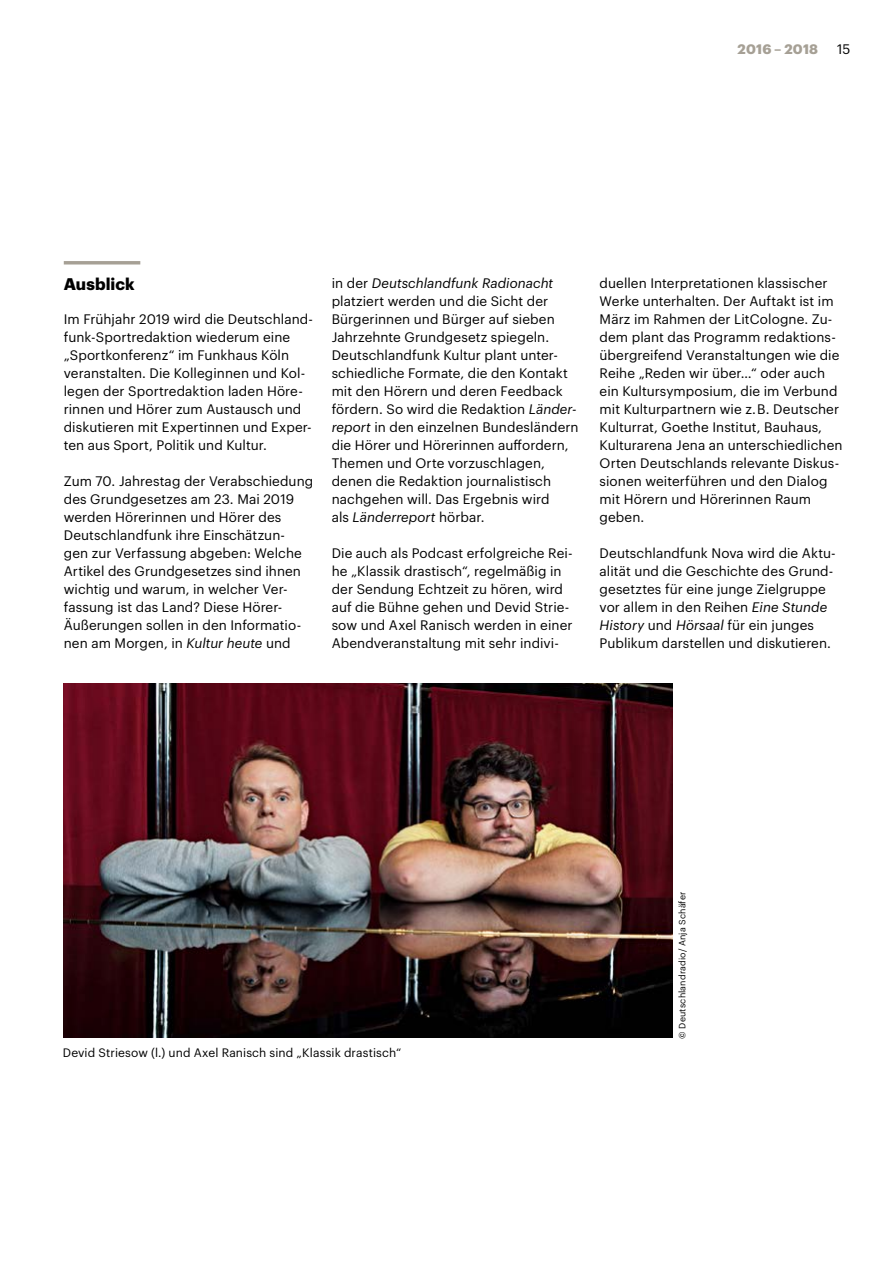
<style>
.page{position:relative;width:893px;height:1263px;background:#fff}
.page>*{position:absolute;margin:0;border:0;box-sizing:border-box;transform-origin:0 0}
.Headline_2{font:700 16.5px "Graphik";letter-spacing:.005em;color:#000}
.Fließtext{font:13.5px/18px "Graphik";letter-spacing:.005em;color:#000}
.t1{font:700 13.5px "Graphik";letter-spacing:.015em;color:#a6a095}
.Impressum{font:12px "Graphik";letter-spacing:.01em;color:#000}
.Fußnote{font:9px "Graphik";letter-spacing:.02em;color:#000}
.s1{font-style:italic}
</style>
<div class="page">
<hr style="left:64px;top:261px;width:76px;height:3px;background:#a6a095">
<img style="left:64px;top:684px;width:608px;height:353px">
<p class="t1" style="left:737px;top:38px;width:82px">2016 – 2018</p>
<p class="Fließtext" style="left:837px;top:39px;width:15px">15</p>
<p class="Headline_2" style="left:64px;top:271px;width:72px">Ausblick</p>
<p class="Fließtext" style="left:64px;top:309px;width:251px">Im Frühjahr 2019 wird die Deutschland&shy;funk-Sportredaktion wiederum eine „Sportkonferenz“ im Funkhaus Köln veranstalten. Die Kolleginnen und Kol&shy;legen der Sportredaktion laden Höre&shy;rinnen und Hörer zum Austausch und diskutieren mit Expertinnen und Exper&shy;ten aus Sport, Politik und Kultur.</p>
<p class="Fließtext" style="left:64px;top:471px;width:251px">Zum 70. Jahrestag der Verabschiedung des Grundgesetzes am 23. Mai 2019 werden Hörerinnen und Hörer des Deutschlandfunk ihre Einschätzun-<br>gen zur Verfassung abgeben: Welche Artikel des Grundgesetzes sind ihnen wichtig und warum, in welcher Ver&shy;fassung ist das Land? Diese Hörer-Äußerungen sollen in den Informatio&shy;nen am Morgen, in <span class="s1">Kultur heute</span> und</p>
<p class="Fließtext" style="left:332px;top:273px;width:225px">in der <span class="s1">Deutschlandfunk Radionacht </span>platziert werden und die Sicht der Bürgerinnen und Bürger auf sieben Jahrzehnte Grundgesetz spiegeln.</p>
<p class="Fließtext" style="left:332px;top:345px;width:249px">Deutschlandfunk Kultur plant unter&shy;schiedliche Formate, die den Kontakt mit den Hörern und deren Feedback fördern. So wird die Redaktion <span class="s1">Länder&shy;report</span> in den einzelnen Bundesländern die Hörer und Hörerinnen auffordern, Themen und Orte vorzuschlagen, denen die Redaktion journalistisch nachgehen will. Das Ergebnis wird<br>als <span class="s1">Länderreport</span> hörbar.</p>
<p class="Fließtext" style="left:332px;top:543px;width:242px">Die auch als Podcast erfolgreiche Rei&shy;he „Klassik drastisch“, regelmäßig in der Sendung Echtzeit zu hören, wird auf die Bühne gehen und Devid Strie&shy;sow und Axel Ranisch werden in einer Abendveranstaltung mit sehr indivi-</p>
<p class="Fließtext" style="left:600px;top:273px;width:245px">duellen Interpretationen klassischer Werke unterhalten. Der Auftakt ist im März im Rahmen der LitCologne. Zu&shy;dem plant das Programm redaktions&shy;übergreifend Veranstaltungen wie die Reihe „Reden wir über…“ oder auch ein Kultursymposium, die im Verbund mit Kulturpartnern wie z. B. Deutscher Kulturrat, Goethe Institut, Bauhaus, Kulturarena Jena an unterschiedlichen Orten Deutschlands relevante Diskus&shy;sionen weiterführen und den Dialog mit Hörern und Hörerinnen Raum geben.</p>
<p class="Fließtext" style="left:600px;top:543px;width:238px">Deutschlandfunk Nova wird die Aktu&shy;alität und die Geschichte des Grund&shy;gesetztes für eine junge Zielgruppe vor allem in den Reihen <span class="s1">Eine Stunde History</span> und <span class="s1">Hörsaal</span> für ein junges Publikum darstellen und diskutieren.</p>
<p class="Impressum" style="left:63px;top:1043px;width:340px">Devid Striesow (l.) und Axel Ranisch sind „Klassik drastisch“</p>
<p class="Fußnote" style="left:676px;top:1039px;width:148px;rotate:-90deg">© Deutschlandradio/ Anja Schäfer</p>
</div>
